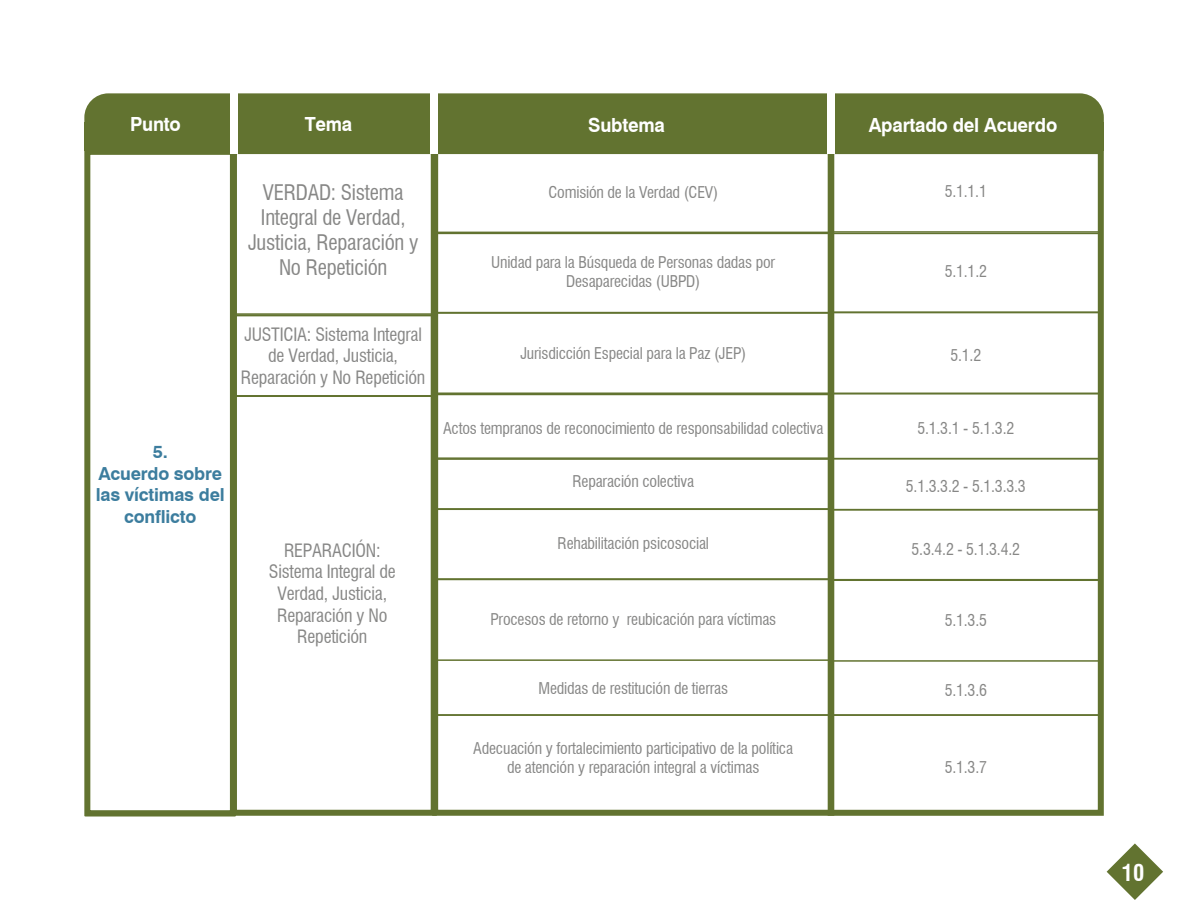
<style>
.page{position:relative;width:1188px;height:918px;background:#fff}
.page>*{position:absolute;margin:0;border:0;box-sizing:border-box;transform-origin:0 0}
.t1{font:700 condensed 22.5px "Swiss 721 BT";color:#fff}
.t2{font:condensed 21px/25.2px "Swiss 721 BT";letter-spacing:-.01em;color:#878786;text-align:center}
.t3{font:700 19.5px "Swiss 721 BT";letter-spacing:-.01em;color:#fff;scale:.95 1}
.t4{font:condensed 18px/21.6px "Swiss 721 BT";letter-spacing:-.01em;color:#878786;text-align:center}
.t5{font:700 18px/21.6px "Swiss 721 BT";letter-spacing:-.01em;color:#3c7d9e;text-align:center}
.t6{font:condensed 15.9px/19px "Swiss 721 BT";letter-spacing:-.01em;color:#878786;text-align:center}
</style>
<div class="page">
<svg style="left:1107px;top:843px;width:56px;height:57px"></svg>
<div style="left:84px;top:149px;width:152px;height:667px;border:6px solid #627330"></div>
<div style="left:828px;top:148px;width:276px;height:668px;border:6px solid #627330"></div>
<div style="left:84px;top:93px;width:1020px;height:58px;background:#627330;border-radius:24px"></div>
<div style="left:84px;top:122px;width:1020px;height:29px;background:#627330"></div>
<div style="left:433px;top:152px;width:400px;height:82px;border:2px solid #627330"></div>
<div style="left:433px;top:508px;width:400px;height:72px;border:2px solid #627330"></div>
<div style="left:433px;top:457px;width:400px;height:53px;border:2px solid #627330"></div>
<div style="left:433px;top:394px;width:400px;height:66px;border:2px solid #627330"></div>
<div style="left:433px;top:312px;width:400px;height:82px;border:2px solid #627330"></div>
<div style="left:433px;top:232px;width:400px;height:82px;border:2px solid #627330"></div>
<div style="left:831px;top:151px;width:270px;height:82px;border:2px solid #627330"></div>
<div style="left:831px;top:509px;width:270px;height:71px;border:2px solid #627330"></div>
<div style="left:831px;top:458px;width:270px;height:53px;border:2px solid #627330"></div>
<div style="left:831px;top:393px;width:270px;height:66px;border:2px solid #627330"></div>
<div style="left:831px;top:312px;width:270px;height:82px;border:2px solid #627330"></div>
<div style="left:831px;top:233px;width:270px;height:80px;border:2px solid #627330"></div>
<div style="left:85px;top:153px;width:150px;height:663px;border:2px solid #627330"></div>
<div style="left:233px;top:147px;width:200px;height:168px;border:2px solid #627330"></div>
<div style="left:433px;top:579px;width:400px;height:82px;border:2px solid #627330"></div>
<div style="left:831px;top:580px;width:270px;height:82px;border:2px solid #627330"></div>
<div style="left:433px;top:714px;width:400px;height:100px;border:2px solid #627330"></div>
<div style="left:829px;top:714px;width:274px;height:100px;border:2px solid #627330"></div>
<div style="left:232px;top:315px;width:200px;height:500px;border:2px solid #627330"></div>
<div style="left:827px;top:93px;width:8px;height:61px;background:#fff"></div>
<div style="left:430px;top:93px;width:8px;height:61px;background:#fff"></div>
<div style="left:230px;top:93px;width:7px;height:61px;background:#fff"></div>
<div style="left:234px;top:315px;width:200px;height:82px;border:2px solid #627330"></div>
<div style="left:234px;top:395px;width:200px;height:418px;border:2px solid #627330"></div>
<p class="t3" style="left:130px;top:112px;width:55px">Punto</p>
<p class="t3" style="left:305px;top:112px;width:52px">Tema</p>
<p class="t3" style="left:588px;top:114px;width:82px">Subtema</p>
<p class="t3" style="left:869px;top:114px;width:200px">Apartado del Acuerdo</p>
<h2 class="t2" style="left:263px;top:180px;width:142px">VERDAD: Sistema</h2>
<p class="t6" style="left:549px;top:183px;width:171px">Comisión de la Verdad (CEV)</p>
<p class="t6" style="left:945px;top:181px;width:44px">5.1.1.1</p>
<h2 class="t2" style="left:248px;top:205px;width:172px">Integral de Verdad,<br>Justicia, Reparación y<br>No Repetición</h2>
<p class="t6" style="left:491px;top:253px;width:286px">Unidad para la Búsqueda de Personas dadas por<br>Desaparecidas (UBPD)</p>
<p class="t6" style="left:945px;top:262px;width:44px">5.1.1.2</p>
<p class="t4" style="left:241px;top:323px;width:186px">JUSTICIA: Sistema Integral de Verdad, Justicia,<br>Reparación y No Repetición</p>
<p class="t5" style="left:96px;top:441px;width:130px">5.<br>Acuerdo sobre las víctimas del conflicto</p>
<p class="t4" style="left:269px;top:539px;width:128px">REPARACIÓN:<br>Sistema Integral de<br>Verdad, Justicia,<br>Reparación y No<br>Repetición</p>
<p class="t6" style="left:520px;top:344px;width:227px">Jurisdicción Especial para la Paz (JEP)</p>
<p class="t6" style="left:950px;top:346px;width:32px">5.1.2</p>
<p class="t6" style="left:443px;top:418px;width:382px">Actos tempranos de reconocimiento de responsabilidad colectiva</p>
<p class="t6" style="left:917px;top:418px;width:98px">5.1.3.1 - 5.1.3.2</p>
<p class="t6" style="left:573px;top:472px;width:123px">Reparación colectiva</p>
<p class="t6" style="left:906px;top:476px;width:121px">5.1.3.3.2 - 5.1.3.3.3</p>
<p class="t6" style="left:558px;top:534px;width:153px">Rehabilitación psicosocial</p>
<p class="t6" style="left:912px;top:540px;width:110px">5.3.4.2 - 5.1.3.4.2</p>
<p class="t6" style="left:490px;top:610px;width:287px">Procesos de retorno y reubicación para víctimas</p>
<p class="t6" style="left:945px;top:610px;width:44px">5.1.3.5</p>
<p class="t6" style="left:539px;top:679px;width:191px">Medidas de restitución de tierras</p>
<p class="t6" style="left:945px;top:680px;width:44px">5.1.3.6</p>
<p class="t6" style="left:473px;top:739px;width:321px">Adecuación y fortalecimiento participativo de la política de atención y reparación integral a víctimas</p>
<p class="t6" style="left:945px;top:758px;width:44px">5.1.3.7</p>
<h1 class="t1" style="left:1122px;top:859px;width:24px">10</h1>
</div>
